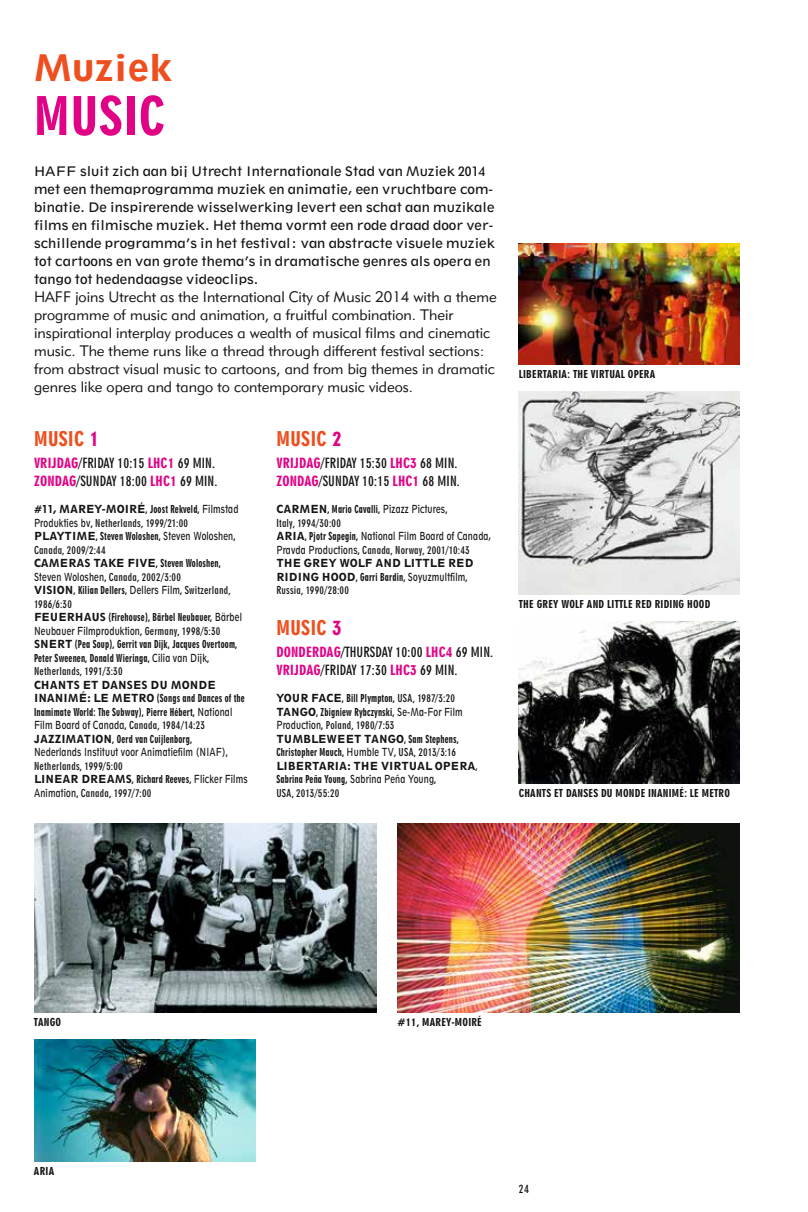
<style>
.page{position:relative;width:808px;height:1212px;background:#fff}
.page>*{position:absolute;margin:0;border:0;box-sizing:border-box;transform-origin:0 0}
.t1{font:51px "Geometric 706 BT Black Condensed B";color:#e10386}
.t2{font:800 34.5px "Geometric 212 BT";color:#ed4f1e}
.t3{font:19.5px "Geometric 706 BT Black Condensed B";letter-spacing:.02em;color:#ed4f1e}
.t4{font:15px/18px "Geometric 415 BT Lite A";color:#141414}
.t5{font:13.5px/18px "Geometric 706 BT Bold Condensed B";letter-spacing:.01em;color:#141414}
.t6{font:12.3px/18px "Geometric 212 BT";color:#141414}
.t7{font:11.25px "Geometric 706 BT Bold Condensed B";color:#141414}
.t8{font:10.5px/13.5px "Geometric 706 BT Black Condensed B";letter-spacing:.02em;color:#141414;scale:.8 1}
.t9{font:10.5px "Geometric 706 BT Bold Condensed B";letter-spacing:.02em;color:#141414}
.t10{font:condensed 10.5px "Geometric 212 BT";letter-spacing:.02em;color:#141414;scale:.8 1}
.t11{font:800 condensed 10.5px "Geometric 212 BT";color:#141414}
.t12{font:10.5px "Geometric 706 BT Black Condensed B";letter-spacing:.02em;color:#141414}
.s1{color:#e10386}
.s2{font-family:"Geometric 706 BT Black Condensed B";color:#e10386}
.s3{font-family:"Geometric 706 BT Black Condensed B";font-weight:400;font-stretch:normal}
.s4{font-weight:400}
.s5{font-family:"Geometric 212 BT";font-stretch:condensed}
.s6{font-family:"Geometric 706 BT Black Condensed B"}
.s7{font-family:"Geometric 212 BT";font-weight:800;font-stretch:condensed}
.s8{font-family:"Geometric 706 BT Bold Condensed B"}
.s9{font-family:"Geometric 706 BT Black Condensed B";font-stretch:normal}
.s10{font-family:"Geometric 706 BT Bold Condensed B";font-stretch:normal}
.s11{font-weight:800}
</style>
<div class="page">
<img style="left:398px;top:824px;width:342px;height:189px">
<img style="left:34px;top:1040px;width:221px;height:121px">
<img style="left:519px;top:621px;width:221px;height:162px">
<img style="left:519px;top:392px;width:221px;height:202px">
<img style="left:34px;top:824px;width:342px;height:189px">
<img style="left:519px;top:243px;width:221px;height:121px">
<h2 class="t2" style="left:34px;top:45px;width:140px">Muziek</h2>
<h1 class="t1" style="left:34px;top:85px;width:132px">Music</h1>
<p class="t6" style="left:34px;top:162px;width:462px">HAFF sluit zich aan bij Utrecht Internationale Stad van Muziek 2014 met een themaprogramma muziek en animatie, een vruchtbare com&shy;binatie. De inspirerende wisselwerking levert een schat aan muzikale films en filmische muziek. Het thema vormt een rode draad door ver&shy;schillende programma’s in het festival: van abstracte visuele muziek tot cartoons en van grote thema’s in dramatische genres als opera en tango tot hedendaagse videoclips.</p>
<p class="t4" style="left:34px;top:287px;width:464px">HAFF joins Utrecht as the International City of Music 2014 with a theme programme of music and animation, a fruitful combination. Their inspirational interplay produces a wealth of musical films and cinematic music. The theme runs like a thread through different festival sections: from abstract visual music to cartoons, and from big themes in dramatic genres like opera and tango to contemporary music videos.</p>
<h3 class="t3" style="left:34px;top:427px;width:67px">Music <span class="s1">1</span></h3>
<p class="t5" style="left:34px;top:454px;width:185px"><span class="s2">Vrijdag</span>/Friday 10:15 <span class="s2">LHC1</span> 69 min.<br><span class="s2">Zondag</span>/Sunday 18:00 <span class="s2">LHC1</span> 69 min.</p>
<p class="t11" style="left:34px;top:502px;width:206px">#11, MAREY-MOIRÉ<span class="s3">, Joost Rekveld,</span> <span class="s4">Filmstad</span></p>
<p class="t9" style="left:34px;top:516px;width:156px"><span class="s5">Produkties bv</span><span class="s6">,</span> Netherlands, 1999/21:00</p>
<p class="t8" style="left:34px;top:529px;width:254px"><span class="s7">PLAYTIME</span>, Steven Woloshen, <span class="s5">Steven Woloshen</span>,</p>
<p class="t9" style="left:34px;top:543px;width:73px">Canada, 2009/2:44</p>
<p class="t8" style="left:34px;top:556px;width:235px"><span class="s7">CAMERAS TAKE FIVE</span>, Steven Woloshen,</p>
<p class="t9" style="left:34px;top:570px;width:148px"><span class="s5">Steven Woloshen</span><span class="s6">,</span> Canada, 2002/3:00</p>
<p class="t8" style="left:34px;top:583px;width:247px"><span class="s7">VISION</span>, Kilian Dellers, <span class="s5">Dellers Film</span>, <span class="s8">Switzerland,</span></p>
<p class="t9" style="left:34px;top:597px;width:39px">1986/6:30</p>
<p class="t8" style="left:34px;top:610px;width:261px"><span class="s7">FEUERHAUS</span> (Firehouse), Bärbel Neubauer, <span class="s5">Bärbel</span></p>
<p class="t10" style="left:34px;top:624px;width:234px">Neubauer Filmproduktion<span class="s9">,</span> <span class="s10">Germany, 1998/5:30</span></p>
<p class="t8" style="left:34px;top:637px;width:256px"><span class="s7">SN ERT</span> (Pea Soup), Gerrit van Dijk, Jacques Overtoom,<br>Peter Sweenen, Donald Wieringa, <span class="s5">Cilia van Dijk</span>,</p>
<p class="t9" style="left:34px;top:665px;width:90px">Netherlands, 1991/3:30</p>
<p class="t11" style="left:34px;top:678px;width:183px">CHANTS ET DANSES D U MOND E</p>
<p class="t8" style="left:34px;top:691px;width:265px"><span class="s7">IN AN IMÉ: LE METRO</span> (Songs and Dances of the<br>Inamimate World: The Subway), Pierre Hébert, <span class="s5">National</span></p>
<p class="t10" style="left:34px;top:718px;width:215px">Film Board of Canada<span class="s9">,</span> <span class="s10">Canada, 1984/14:23</span></p>
<p class="t8" style="left:34px;top:732px;width:199px"><span class="s7">JAZZIMATION</span>, Oerd van Cuijlenborg,</p>
<p class="t10" style="left:34px;top:745px;width:244px">Nederlands Instituut voor Animatiefilm (NIAF)<span class="s9">,</span></p>
<p class="t9" style="left:34px;top:759px;width:90px">Netherlands, 1999/5:00</p>
<p class="t8" style="left:34px;top:772px;width:269px"><span class="s7">LIN EAR DREAMS</span>, Richard Reeves, <span class="s5">Flicker Films</span></p>
<p class="t9" style="left:34px;top:786px;width:119px"><span class="s5">Animation</span><span class="s6">,</span> Canada, 1997/7:00</p>
<h3 class="t3" style="left:276px;top:427px;width:67px">Music <span class="s1">2</span></h3>
<p class="t5" style="left:276px;top:454px;width:185px"><span class="s2">Vrijdag</span>/Friday 15:30 <span class="s2">LHC3</span> 68 min.<br><span class="s2">Zondag</span>/Sunday 10:15 <span class="s2">LHC1</span> 68 min.</p>
<p class="t8" style="left:276px;top:502px;width:215px"><span class="s7">CARMEN</span>, Mario Cavalli, <span class="s5">Pizazz Pictures</span>,</p>
<p class="t9" style="left:276px;top:516px;width:66px">Italy, 1994/30:00</p>
<p class="t10" style="left:276px;top:529px;width:270px"><span class="s11">ARIA</span><span class="s9">, Pjotr Sapegin,</span> National Film Board of Canada,</p>
<p class="t9" style="left:276px;top:543px;width:195px"><span class="s5">Pravda Productions</span><span class="s6">,</span> Canada, Norway, 2001/10:43</p>
<p class="t11" style="left:276px;top:556px;width:197px">THE GREY WOLF AND LITTLE RED</p>
<p class="t8" style="left:276px;top:570px;width:241px"><span class="s7">RID ING H OOD</span>, Garri Bardin, <span class="s5">Soyuzmultfilm</span>,</p>
<p class="t9" style="left:276px;top:584px;width:74px">Russia, 1990/28:00</p>
<h3 class="t3" style="left:276px;top:616px;width:67px">Music <span class="s1">3</span></h3>
<p class="t5" style="left:276px;top:643px;width:218px"><span class="s2">Donderdag</span>/Th ursday 10:00 <span class="s2">LHC4</span> 69 min.<br><span class="s2">Vrijdag</span>/Friday 17:30 <span class="s2">LHC3</span> 69 min.</p>
<p class="t8" style="left:276px;top:691px;width:234px"><span class="s7">YOUR FACE</span>, Bill Plympton, <span class="s8">USA, 1987/3:20<br></span><span class="s7">TANGO</span>, Zbigniew Rybczynski, <span class="s5">Se-Ma-For Film</span></p>
<p class="t9" style="left:276px;top:719px;width:120px"><span class="s5">Production</span><span class="s6">,</span> Poland, 1980/7:53</p>
<p class="t11" style="left:276px;top:732px;width:184px">TUMB LEWEET TANGO<span class="s3">, Sam Stephens,</span></p>
<p class="t8" style="left:276px;top:745px;width:226px">Christopher Mauch, <span class="s5">Humble TV</span>, <span class="s8">USA, 2013/3:16</span></p>
<p class="t11" style="left:276px;top:759px;width:203px">LIBERTARIA: THE VIRTUAL OPERA<span class="s3">,</span></p>
<p class="t8" style="left:276px;top:772px;width:201px">Sabrina Peña Young, <span class="s5">Sabrina Peña Young</span>,</p>
<p class="t9" style="left:276px;top:786px;width:64px">USA, 2013/55:20</p>
<p class="t12" style="left:519px;top:368px;width:138px">Libertaria: The Virtual Opera</p>
<p class="t12" style="left:519px;top:597px;width:193px">The Grey Wolf and Little Red Riding Hood</p>
<p class="t12" style="left:519px;top:786px;width:206px">Chants et Danses du Monde Inanimé: Le Metro</p>
<p class="t12" style="left:34px;top:1016px;width:28px">Tango</p>
<p class="t12" style="left:398px;top:1016px;width:80px">#11, Marey-Moiré</p>
<p class="t12" style="left:34px;top:1164px;width:22px">Aria</p>
<p class="t7" style="left:519px;top:1182px;width:12px">24</p>
</div>
